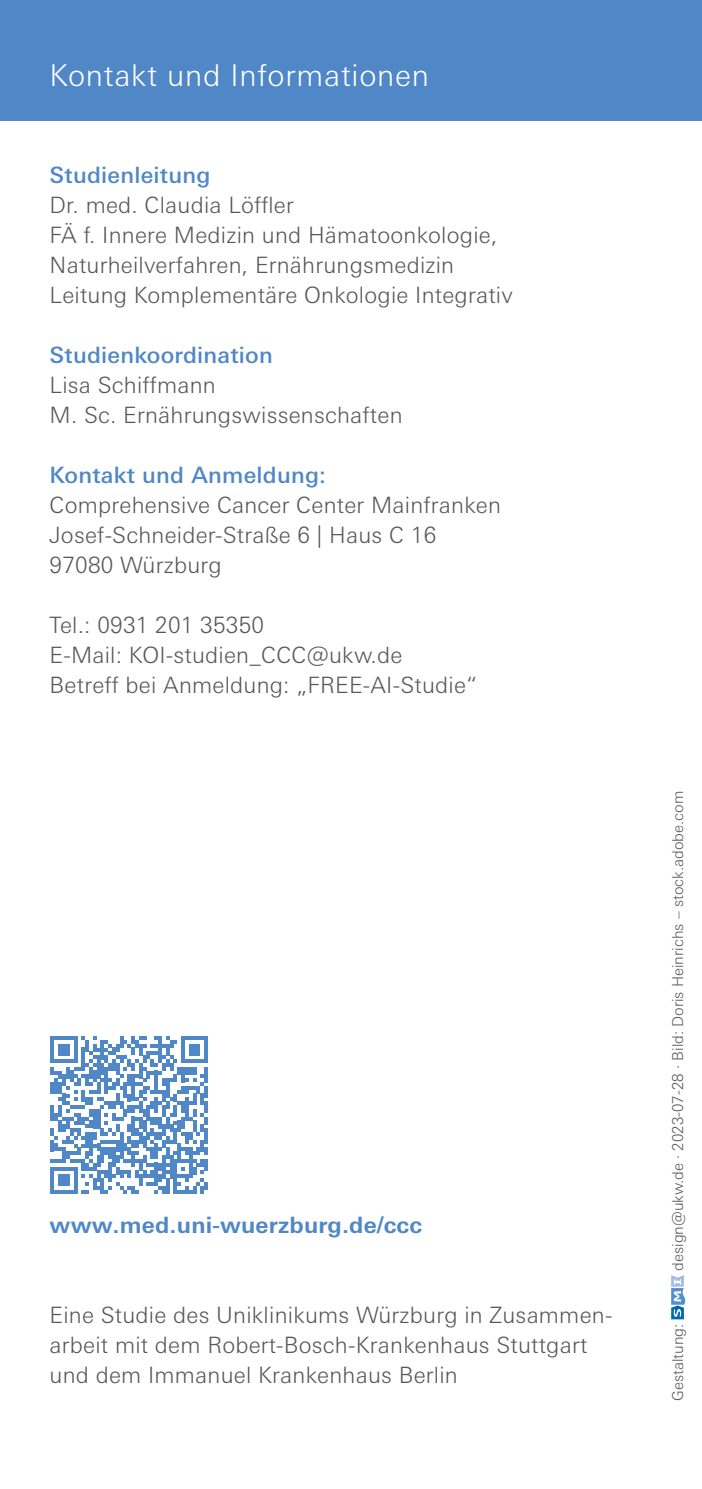
<style>
.page{position:relative;width:702px;height:1489px;background:#fff}
.page>*{position:absolute;margin:0;border:0;box-sizing:border-box;transform-origin:0 0}
.t1{font:300 30px "Univers Next Pro";letter-spacing:.025em;color:#fff}
.t2{font:300 22.5px/30px "Univers Next Pro";letter-spacing:.01em;color:#575756}
.t3{font:500 22.5px "Univers Next Pro";letter-spacing:.01em;color:#5087c6}
.t4{font:700 22.5px "Univers Next Pro";letter-spacing:.01em;color:#5087c6}
.t5{font:300 15px "Univers Next Pro";color:#575756}
</style>
<div class="page">
<div style="left:0;top:0;width:702px;height:120px;background:#5087c6"></div>
<svg style="left:671px;top:1275px;width:14px;height:44px"></svg>
<svg style="left:51px;top:1036px;width:157px;height:157px"></svg>
<hr style="left:701px;top:649px;width:1px;height:210px;background:#e9eef9">
<h1 class="t1" style="left:49px;top:58px;width:381px">Kontakt und Informationen</h1>
<p class="t3" style="left:50px;top:161px;width:162px">Studienleitung</p>
<p class="t2" style="left:50px;top:189px;width:465px">Dr. med. Claudia Löffler<br>FÄ f. Innere Medizin und Hämatoonkologie, Naturheilverfahren, Ernährungsmedizin Leitung Komplementäre Onkologie Integrativ</p>
<p class="t3" style="left:50px;top:341px;width:225px">Studienkoordination</p>
<p class="t2" style="left:50px;top:369px;width:354px">Lisa Schiffmann<br>M. Sc. Ernährungswissenschaften</p>
<p class="t3" style="left:50px;top:461px;width:278px">Kontakt und Anmeldung:</p>
<p class="t2" style="left:50px;top:489px;width:453px">Comprehensive Cancer Center Mainfranken<br>Josef-Schneider-Straße 6 | Haus C 16<br>97080 Würzburg</p>
<p class="t2" style="left:50px;top:609px;width:429px">Tel.: 0931 201 35350<br>E-Mail: KOI-studien_CCC@ukw.de<br>Betreff bei Anmeldung: „FREE-AI-Studie“</p>
<p class="t4" style="left:50px;top:1211px;width:374px">www.med.uni-wuerzburg.de/ccc</p>
<p class="t2" style="left:50px;top:1299px;width:564px">Eine Studie des Uniklinikums Würzburg in Zusammen&shy;arbeit mit dem Robert-Bosch-Krankenhaus Stuttgart und dem Immanuel Krankenhaus Berlin</p>
<p class="t5" style="left:669px;top:1270px;width:481px;rotate:-90deg">design@ukw.de · 2023-07-28 · Bild: Doris Heinrichs – stock.adobe.com</p>
<p class="t5" style="left:669px;top:1400px;width:79px;rotate:-90deg">Gestaltung:</p>
</div>
